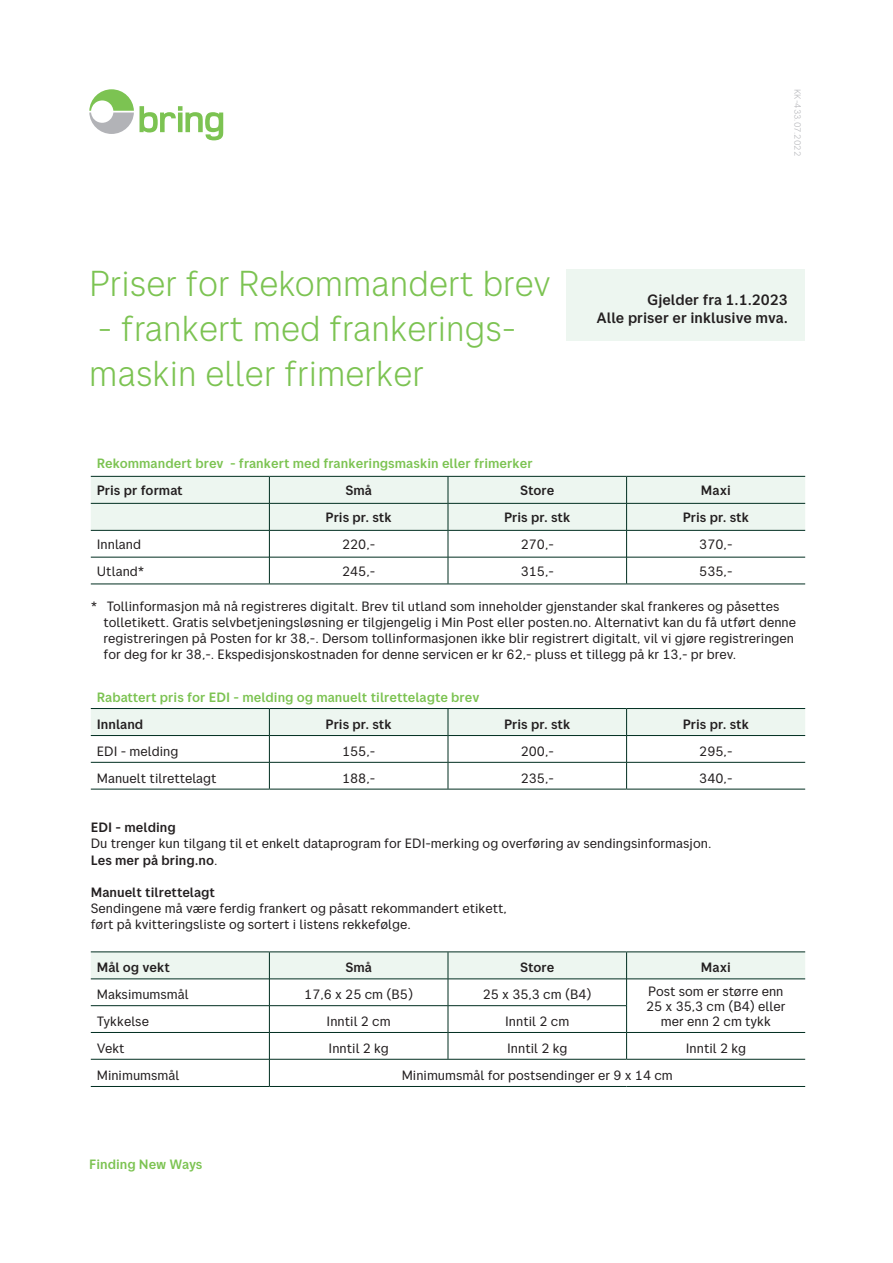
<style>
.page{position:relative;width:893px;height:1263px;background:#fff}
.page>*{position:absolute;margin:0;border:0;box-sizing:border-box;transform-origin:0 0}
.Posten___H1{font:300 36px/45px "Posten Sans";color:#7cc352}
.Posten___H1-2{font:500 15px/18px "Posten Sans";color:#231f20;text-align:right}
.Posten___H1-3{font:13.5px/16.2px "Posten Sans";color:#231f20}
.Posten___H1-4{font:500 13.5px "Posten Sans";color:#231f20}
.Posten___H1-5{font:500 13.5px "Posten Sans";color:#7cc352}
.t1{font:300 9px "Posten Sans";color:#b2b3b7}
.s1{font-weight:500}
</style>
<div class="page">
<svg style="left:91px;top:476px;width:714px;height:108px"></svg>
<hr style="left:91px;top:789px;width:178px;height:1px;background:#002e20">
<hr style="left:269px;top:789px;width:179px;height:1px;background:#002e20">
<hr style="left:448px;top:789px;width:179px;height:1px;background:#002e20">
<hr style="left:627px;top:789px;width:178px;height:1px;background:#002e20">
<svg style="left:91px;top:708px;width:714px;height:81px"></svg>
<hr style="left:91px;top:951px;width:178px;height:1px;background:#002e20">
<hr style="left:269px;top:951px;width:179px;height:1px;background:#002e20">
<hr style="left:448px;top:951px;width:179px;height:1px;background:#002e20">
<hr style="left:627px;top:951px;width:178px;height:1px;background:#002e20">
<hr style="left:91px;top:1086px;width:178px;height:1px;background:#002e20">
<hr style="left:269px;top:1086px;width:179px;height:1px;background:#002e20">
<hr style="left:448px;top:1086px;width:179px;height:1px;background:#002e20">
<hr style="left:627px;top:1086px;width:178px;height:1px;background:#002e20">
<svg style="left:91px;top:952px;width:714px;height:134px"></svg>
<div style="left:567px;top:269px;width:238px;height:71px;background:#edf6f0"></div>
<svg style="left:140px;top:106px;width:83px;height:34px"></svg>
<svg style="left:89px;top:89px;width:45px;height:45px"></svg>
<p class="Posten___H1" style="left:89px;top:261px;width:463px">Priser for Rekommandert brev</p>
<p class="Posten___H1" style="left:89px;top:306px;width:429px">- frankert med frankerings&shy;maskin eller frimerker</p>
<p class="t1" style="left:803px;top:89px;width:68px;rotate:90deg">KK-433.07.2022</p>
<p class="Posten___H1-2" style="left:596px;top:291px;width:193px">Gjelder fra 1.1.2023<br>Alle priser er inklusive mva.</p>
<p class="Posten___H1-5" style="left:97px;top:455px;width:437px">Rekommandert brev - frankert med frankeringsmaskin eller frimerker</p>
<p class="Posten___H1-4" style="left:97px;top:482px;width:87px">Pris pr format</p>
<p class="Posten___H1-4" style="left:345px;top:482px;width:28px">Små</p>
<p class="Posten___H1-4" style="left:520px;top:482px;width:36px">Store</p>
<p class="Posten___H1-4" style="left:701px;top:482px;width:31px">Maxi</p>
<p class="Posten___H1-4" style="left:326px;top:509px;width:68px">Pris pr. stk</p>
<p class="Posten___H1-4" style="left:504px;top:509px;width:68px">Pris pr. stk</p>
<p class="Posten___H1-4" style="left:683px;top:509px;width:68px">Pris pr. stk</p>
<p class="Posten___H1-3" style="left:97px;top:536px;width:46px">Innland</p>
<p class="Posten___H1-3" style="left:342px;top:536px;width:35px">220,-</p>
<p class="Posten___H1-3" style="left:521px;top:536px;width:35px">270,-</p>
<p class="Posten___H1-3" style="left:699px;top:536px;width:35px">370,-</p>
<p class="Posten___H1-3" style="left:97px;top:563px;width:49px">Utland*</p>
<p class="Posten___H1-3" style="left:342px;top:563px;width:35px">245,-</p>
<p class="Posten___H1-3" style="left:521px;top:563px;width:35px">315,-</p>
<p class="Posten___H1-3" style="left:699px;top:563px;width:35px">535,-</p>
<p class="Posten___H1-3" style="left:104px;top:598px;width:694px;text-indent:-13px">* Tollinformasjon må nå registreres digitalt. Brev til utland som inneholder gjenstander skal frankeres og påsettes tolletikett. Gratis selvbetjeningsløsning er tilgjengelig i Min Post eller posten.no. Alternativt kan du få utført denne registreringen på Posten for kr 38,-. Dersom tollinformasjonen ikke blir registrert digitalt, vil vi gjøre registreringen for deg for kr 38,-. Ekspedisjonskostnaden for denne servicen er kr 62,- pluss et tillegg på kr 13,- pr brev.</p>
<p class="Posten___H1-5" style="left:97px;top:689px;width:384px">Rabattert pris for EDI - melding og manuelt tilrettelagte brev</p>
<p class="Posten___H1-4" style="left:97px;top:716px;width:48px">Innland</p>
<p class="Posten___H1-4" style="left:326px;top:716px;width:68px">Pris pr. stk</p>
<p class="Posten___H1-4" style="left:504px;top:716px;width:68px">Pris pr. stk</p>
<p class="Posten___H1-4" style="left:683px;top:716px;width:68px">Pris pr. stk</p>
<p class="Posten___H1-3" style="left:97px;top:743px;width:83px">EDI - melding</p>
<p class="Posten___H1-3" style="left:342px;top:743px;width:35px">155,-</p>
<p class="Posten___H1-3" style="left:521px;top:743px;width:35px">200,-</p>
<p class="Posten___H1-3" style="left:699px;top:743px;width:35px">295,-</p>
<p class="Posten___H1-3" style="left:97px;top:770px;width:121px">Manuelt tilrettelagt</p>
<p class="Posten___H1-3" style="left:342px;top:770px;width:35px">188,-</p>
<p class="Posten___H1-3" style="left:521px;top:770px;width:35px">235,-</p>
<p class="Posten___H1-3" style="left:699px;top:770px;width:35px">340,-</p>
<p class="Posten___H1-4" style="left:91px;top:819px;width:86px">EDI - melding</p>
<p class="Posten___H1-3" style="left:91px;top:835px;width:622px">Du trenger kun tilgang til et enkelt dataprogram for EDI-merking og overføring av sendingsinformasjon.<br><span class="s1">Les mer på bring.no</span>.</p>
<p class="Posten___H1-4" style="left:91px;top:884px;width:126px">Manuelt tilrettelagt</p>
<p class="Posten___H1-3" style="left:91px;top:900px;width:418px">Sendingene må være ferdig frankert og påsatt rekommandert etikett, ført på kvitteringsliste og sortert i listens rekkefølge.</p>
<p class="Posten___H1-4" style="left:97px;top:959px;width:75px">Mål og vekt</p>
<p class="Posten___H1-4" style="left:345px;top:959px;width:28px">Små</p>
<p class="Posten___H1-4" style="left:520px;top:959px;width:36px">Store</p>
<p class="Posten___H1-4" style="left:701px;top:959px;width:31px">Maxi</p>
<p class="Posten___H1-3" style="left:97px;top:986px;width:94px">Maksimumsmål</p>
<p class="Posten___H1-3" style="left:304px;top:986px;width:110px">17,6 x 25 cm (B5)</p>
<p class="Posten___H1-3" style="left:483px;top:986px;width:110px">25 x 35,3 cm (B4)</p>
<p class="Posten___H1-3" style="left:646px;top:983px;width:141px;line-height:15px">Post som er større enn<br>25 x 35,3 cm (B4) eller</p>
<p class="Posten___H1-3" style="left:97px;top:1013px;width:54px">Tykkelse</p>
<p class="Posten___H1-3" style="left:327px;top:1013px;width:66px">Inntil 2 cm</p>
<p class="Posten___H1-3" style="left:505px;top:1013px;width:66px">Inntil 2 cm</p>
<p class="Posten___H1-3" style="left:661px;top:1013px;width:112px">mer enn 2 cm tykk</p>
<p class="Posten___H1-3" style="left:97px;top:1040px;width:29px">Vekt</p>
<p class="Posten___H1-3" style="left:329px;top:1040px;width:62px">Inntil 2 kg</p>
<p class="Posten___H1-3" style="left:507px;top:1040px;width:62px">Inntil 2 kg</p>
<p class="Posten___H1-3" style="left:686px;top:1040px;width:62px">Inntil 2 kg</p>
<p class="Posten___H1-3" style="left:97px;top:1067px;width:84px">Minimumsmål</p>
<p class="Posten___H1-3" style="left:402px;top:1067px;width:273px">Minimumsmål for postsendinger er 9 x 14 cm</p>
<p class="Posten___H1-5" style="left:89px;top:1156px;width:115px">Finding New Ways</p>
</div>
